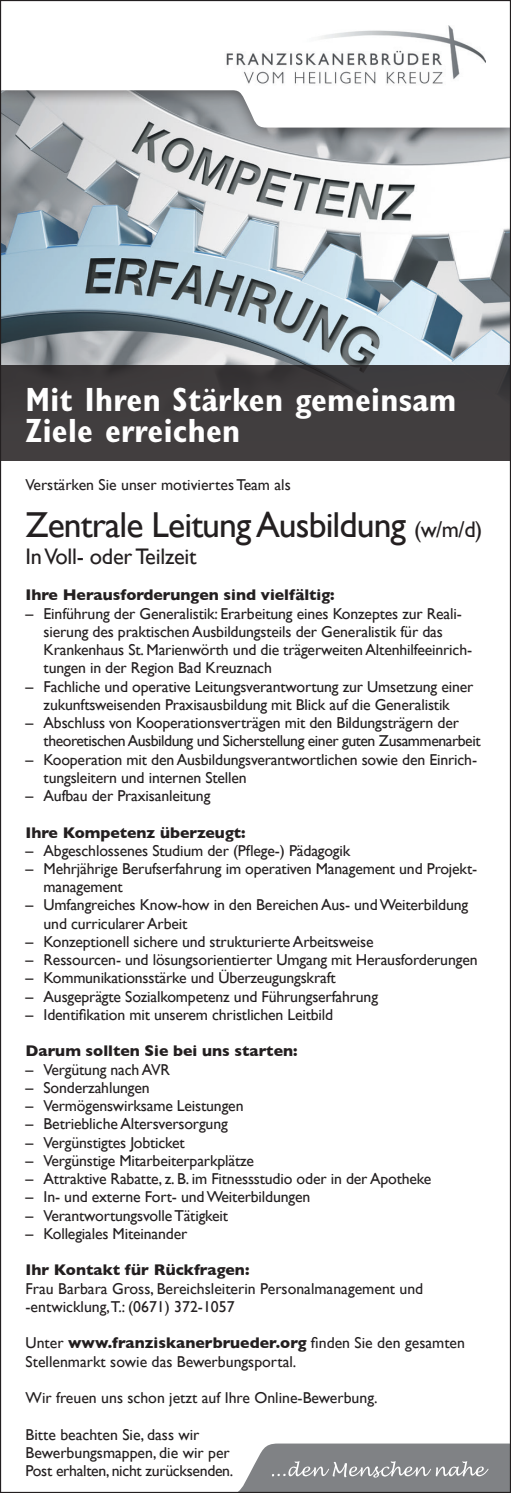
<style>
.page{position:relative;width:511px;height:1493px;background:#fff}
.page>*{position:absolute;margin:0;border:0;box-sizing:border-box;transform-origin:0 0}
.t1{font:36px "Gill Sans";letter-spacing:-.025em;color:#231f20}
.t2{font:700 condensed 33.75px/31.5px "Gill Sans";letter-spacing:.01em;color:#fff}
.t3{font:22.5px "Gill Sans";letter-spacing:-.01em;color:#231f20}
.t4{font:15.75px/18.2px "Gill Sans";letter-spacing:-.01em;color:#231f20}
.t5{font:15.75px/18.2px "Gill Sans";letter-spacing:-.03em;color:#231f20}
.t6{font:700 15.75px "Gill Sans";color:#231f20}
.s1{font-size:22.5px}
.s2{font-weight:700}
</style>
<div class="page">
<img style="left:2px;top:143px;width:506px;height:222px">
<svg style="left:240px;top:1443px;width:268px;height:47px;background:#8f9093"></svg>
<div style="left:0;top:365px;width:510px;height:95px;background:#413e3f"></div>
<div style="left:0;top:0;width:510px;height:143px;background:#231f20;opacity:.5"></div>
<svg style="left:2px;top:2px;width:506px;height:126px"></svg>
<img style="left:221px;top:26px;width:264px;height:63px">
<h2 class="t2" style="left:26px;top:383px;width:432px">Mit Ihren Stärken gemeinsam<br>Ziele erreichen</h2>
<p class="t4" style="left:26px;top:475px;width:266px">Verstärken Sie unser motiviertes Team als</p>
<h1 class="t1" style="left:26px;top:503px;width:458px">Zentrale Leitung Ausbildung <span class="s1">(w/m/d)</span></h1>
<h3 class="t3" style="left:26px;top:543px;width:172px">In Voll- oder Teilzeit</h3>
<p class="t6" style="left:26px;top:582px;width:310px">Ihre Herausforderungen sind vielfältig:</p>
<p class="t4" style="left:44px;top:604px;width:429px;text-indent:-18px">– Einführung der Generalistik: Erarbeitung eines Konzeptes zur Reali&shy;sierung des praktischen Ausbildungsteils der Generalistik für das Krankenhaus St. Marienwörth und die trägerweiten Altenhilfeeinrich&shy;tungen in der Region Bad Kreuznach</p>
<p class="t4" style="left:26px;top:677px;width:449px;text-align:center">– Fachliche und operative Leitungsverantwortung zur Umsetzung einer zukunftsweisenden Praxisausbildung mit Blick auf die Generalistik</p>
<p class="t5" style="left:44px;top:713px;width:438px;text-indent:-18px">– Abschluss von Kooperationsverträgen mit den Bildungsträgern der theoretischen Ausbildung und Sicherstellung einer guten Zusammenarbeit</p>
<p class="t4" style="left:44px;top:750px;width:434px;text-indent:-18px">– Kooperation mit den Ausbildungsverantwortlichen sowie den Einrich&shy;tungsleitern und internen Stellen</p>
<p class="t4" style="left:26px;top:786px;width:186px">– Aufbau der Praxisanleitung</p>
<p class="t6" style="left:26px;top:819px;width:221px">Ihre Kompetenz überzeugt:</p>
<p class="t4" style="left:26px;top:841px;width:326px">– Abgeschlossenes Studium der (Pflege-) Pädagogik</p>
<p class="t4" style="left:44px;top:859px;width:435px;text-indent:-18px">– Mehrjährige Berufserfahrung im operativen Management und Projekt&shy;management</p>
<p class="t4" style="left:44px;top:896px;width:426px;text-indent:-18px">– Umfangreiches Know-how in den Bereichen Aus- und Weiterbildung und curricularer Arbeit</p>
<p class="t4" style="left:26px;top:932px;width:349px">– Konzeptionell sichere und strukturierte Arbeitsweise</p>
<p class="t4" style="left:26px;top:950px;width:453px">– Ressourcen- und lösungsorientierter Umgang mit Herausforderungen</p>
<p class="t4" style="left:26px;top:969px;width:311px">– Kommunikationsstärke und Überzeugungskraft</p>
<p class="t4" style="left:26px;top:987px;width:354px">– Ausgeprägte Sozialkompetenz und Führungserfahrung</p>
<p class="t4" style="left:26px;top:1005px;width:309px">– Identifikation mit unserem christlichen Leitbild</p>
<p class="t6" style="left:26px;top:1038px;width:273px">Darum sollten Sie bei uns starten:</p>
<p class="t4" style="left:26px;top:1060px;width:146px">– Vergütung nach AVR</p>
<p class="t4" style="left:26px;top:1078px;width:125px">– Sonderzahlungen</p>
<p class="t4" style="left:26px;top:1096px;width:219px">– Vermögenswirksame Leistungen</p>
<p class="t4" style="left:26px;top:1114px;width:203px">– Betriebliche Altersversorgung</p>
<p class="t4" style="left:26px;top:1133px;width:161px">– Vergünstigtes Jobticket</p>
<p class="t4" style="left:26px;top:1151px;width:230px">– Vergünstige Mitarbeiterparkplätze</p>
<p class="t4" style="left:26px;top:1169px;width:407px">– Attraktive Rabatte, z. B. im Fitnessstudio oder in der Apotheke</p>
<p class="t4" style="left:26px;top:1187px;width:286px">– In- und externe Fort- und Weiterbildungen</p>
<p class="t4" style="left:26px;top:1206px;width:204px">– Verantwortungsvolle Tätigkeit</p>
<p class="t4" style="left:26px;top:1224px;width:163px">– Kollegiales Miteinander</p>
<p class="t6" style="left:26px;top:1257px;width:225px">Ihr Kontakt für Rückfragen:</p>
<p class="t4" style="left:26px;top:1279px;width:399px">Frau Barbara Gross, Bereichsleiterin Personalmanagement und -entwicklung,T.: (0671) 372-1057</p>
<p class="t4" style="left:26px;top:1333px;width:440px">Unter <span class="s2">www.franziskanerbrueder.org</span> finden Sie den gesamten<br>Stellenmarkt sowie das Bewerbungsportal.</p>
<p class="t4" style="left:26px;top:1388px;width:353px">Wir freuen uns schon jetzt auf Ihre Online-Bewerbung.</p>
<p class="t4" style="left:26px;top:1424px;width:209px">Bitte beachten Sie, dass wir<br>Bewerbungsmappen, die wir per<br>Post erhalten, nicht zurücksenden.</p>
</div>
